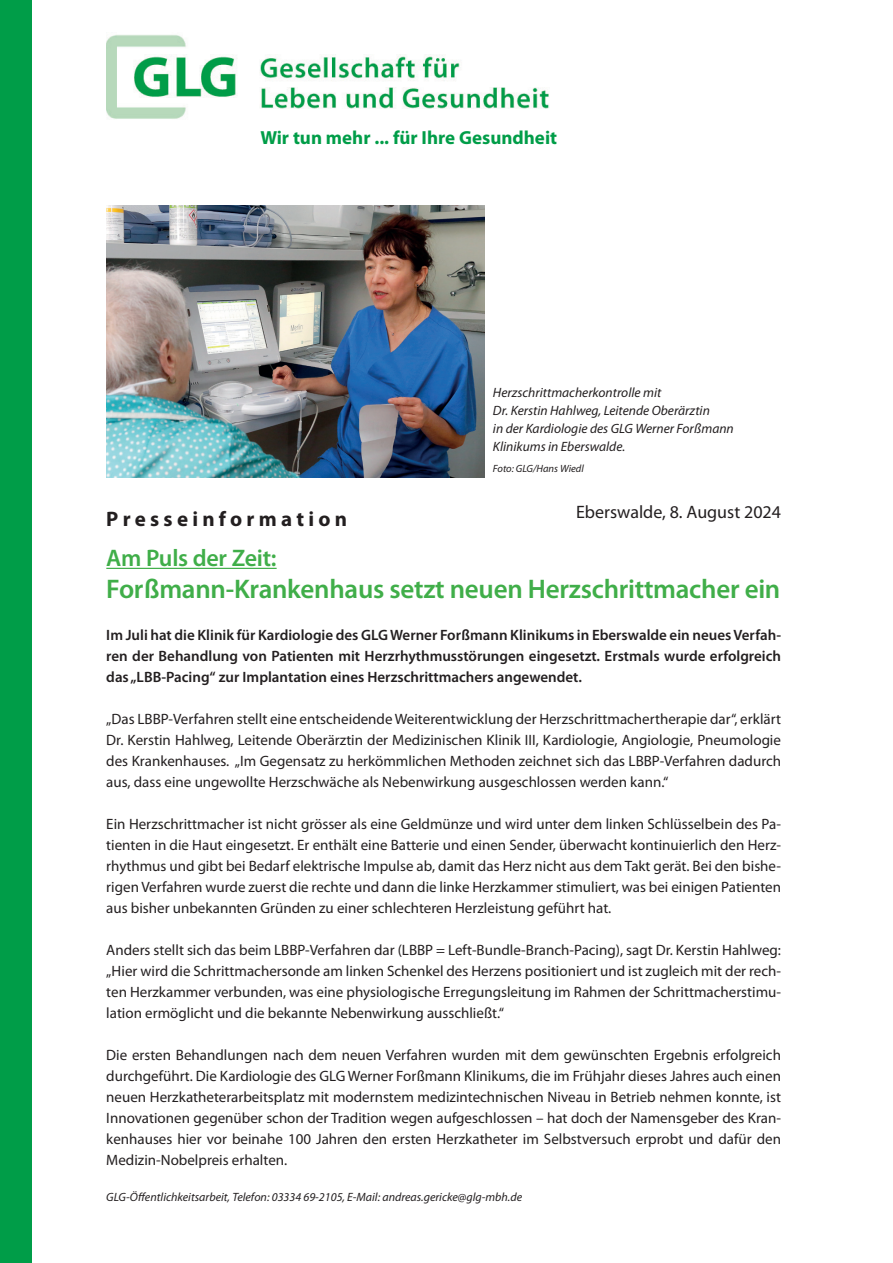
<style>
.page{position:relative;width:893px;height:1263px;background:#fff}
.page>*{position:absolute;margin:0;border:0;box-sizing:border-box;transform-origin:0 0}
.t1{font:600 27px "Myriad Pro";letter-spacing:-.01em;color:#40ae49}
.t2{font:600 24px "Myriad Pro";letter-spacing:-.01em;color:#40ae49}
.t3{font:700 21px "Myriad Pro";color:#231f20}
.t4{font:700 18.9px "Myriad Pro";color:#009d48}
.t5{font:18px "Myriad Pro";color:#231f20}
.t6{font:15px/21px "Myriad Pro";color:#231f20;text-align:justify}
.t7{font:600 15px/21px "Myriad Pro";color:#231f20;text-align:justify}
.t8{font:italic 13.5px/18px "Myriad Pro";color:#231f20}
.t9{font:italic 12px "Myriad Pro";color:#231f20}
.t10{font:italic 10.5px "Myriad Pro";color:#231f20}
</style>
<div class="page">
<div style="left:0;top:0;width:32px;height:1263px;background:#009d48"></div>
<img style="left:107px;top:35px;width:442px;height:84px">
<hr style="left:106px;top:568px;width:171px;height:1px;background:#40ae49">
<img style="left:106px;top:206px;width:378px;height:272px">
<p class="t4" style="left:260px;top:125px;width:298px">Wir tun mehr ... für Ihre Gesundheit</p>
<p class="t8" style="left:493px;top:383px;width:242px">Herzschrittmacherkontrolle mit<br>Dr. Kerstin Hahlweg, Leitende Oberärztin<br>in der Kardiologie des GLG Werner Forßmann Klinikums in Eberswalde.</p>
<p class="t10" style="left:493px;top:462px;width:92px">Foto: GLG/Hans Wiedl</p>
<p class="t5" style="left:576px;top:501px;width:207px">Eberswalde, 8. August 2024</p>
<h3 class="t3" style="left:106px;top:506px;width:242px">P r e s s e i n f o r m a t i o n</h3>
<h2 class="t2" style="left:106px;top:543px;width:172px">Am Puls der Zeit:</h2>
<h1 class="t1" style="left:106px;top:572px;width:676px">Forßmann-Krankenhaus setzt neuen Herzschrittmacher ein</h1>
<p class="t7" style="left:106px;top:624px;width:676px">Im Juli hat die Klinik für Kardiologie des GLG Werner Forßmann Klinikums in Eberswalde ein neues Verfah&shy;ren der Behandlung von Patienten mit Herzrhythmusstörungen eingesetzt. Erstmals wurde erfolgreich das „LBB-Pacing“ zur Implantation eines Herzschrittmachers angewendet.</p>
<p class="t6" style="left:106px;top:709px;width:676px">„Das LBBP-Verfahren stellt eine entscheidende Weiterentwicklung der Herzschrittmachertherapie dar“, erklärt Dr. Kerstin Hahlweg, Leitende Oberärztin der Medizinischen Klinik III, Kardiologie, Angiologie, Pneumologie des Krankenhauses. „Im Gegensatz zu herkömmlichen Methoden zeichnet sich das LBBP-Verfahren dadurch aus, dass eine ungewollte Herzschwäche als Nebenwirkung ausgeschlossen werden kann.“</p>
<p class="t6" style="left:106px;top:814px;width:676px">Ein Herzschrittmacher ist nicht grösser als eine Geldmünze und wird unter dem linken Schlüsselbein des Pa&shy;tienten in die Haut eingesetzt. Er enthält eine Batterie und einen Sender, überwacht kontinuierlich den Herz&shy;rhythmus und gibt bei Bedarf elektrische Impulse ab, damit das Herz nicht aus dem Takt gerät. Bei den bishe&shy;rigen Verfahren wurde zuerst die rechte und dann die linke Herzkammer stimuliert, was bei einigen Patienten aus bisher unbekannten Gründen zu einer schlechteren Herzleistung geführt hat.</p>
<p class="t6" style="left:106px;top:940px;width:676px">Anders stellt sich das beim LBBP-Verfahren dar (LBBP = Left-Bundle-Branch-Pacing), sagt Dr. Kerstin Hahlweg: „Hier wird die Schrittmachersonde am linken Schenkel des Herzens positioniert und ist zugleich mit der rech&shy;ten Herzkammer verbunden, was eine physiologische Erregungsleitung im Rahmen der Schrittmacherstimu&shy;lation ermöglicht und die bekannte Nebenwirkung ausschließt.“</p>
<p class="t6" style="left:106px;top:1045px;width:676px">Die ersten Behandlungen nach dem neuen Verfahren wurden mit dem gewünschten Ergebnis erfolgreich durchgeführt. Die Kardiologie des GLG Werner Forßmann Klinikums, die im Frühjahr dieses Jahres auch einen neuen Herzkatheterarbeitsplatz mit modernstem medizintechnischen Niveau in Betrieb nehmen konnte, ist Innovationen gegenüber schon der Tradition wegen aufgeschlossen – hat doch der Namensgeber des Kran&shy;kenhauses hier vor beinahe 100 Jahren den ersten Herzkatheter im Selbstversuch erprobt und dafür den Medizin-Nobelpreis erhalten.</p>
<p class="t9" style="left:106px;top:1190px;width:417px">GLG-Öffentlichkeitsarbeit, Telefon: 03334 69-2105, E-Mail: andreas.gericke@glg-mbh.de</p>
</div>
